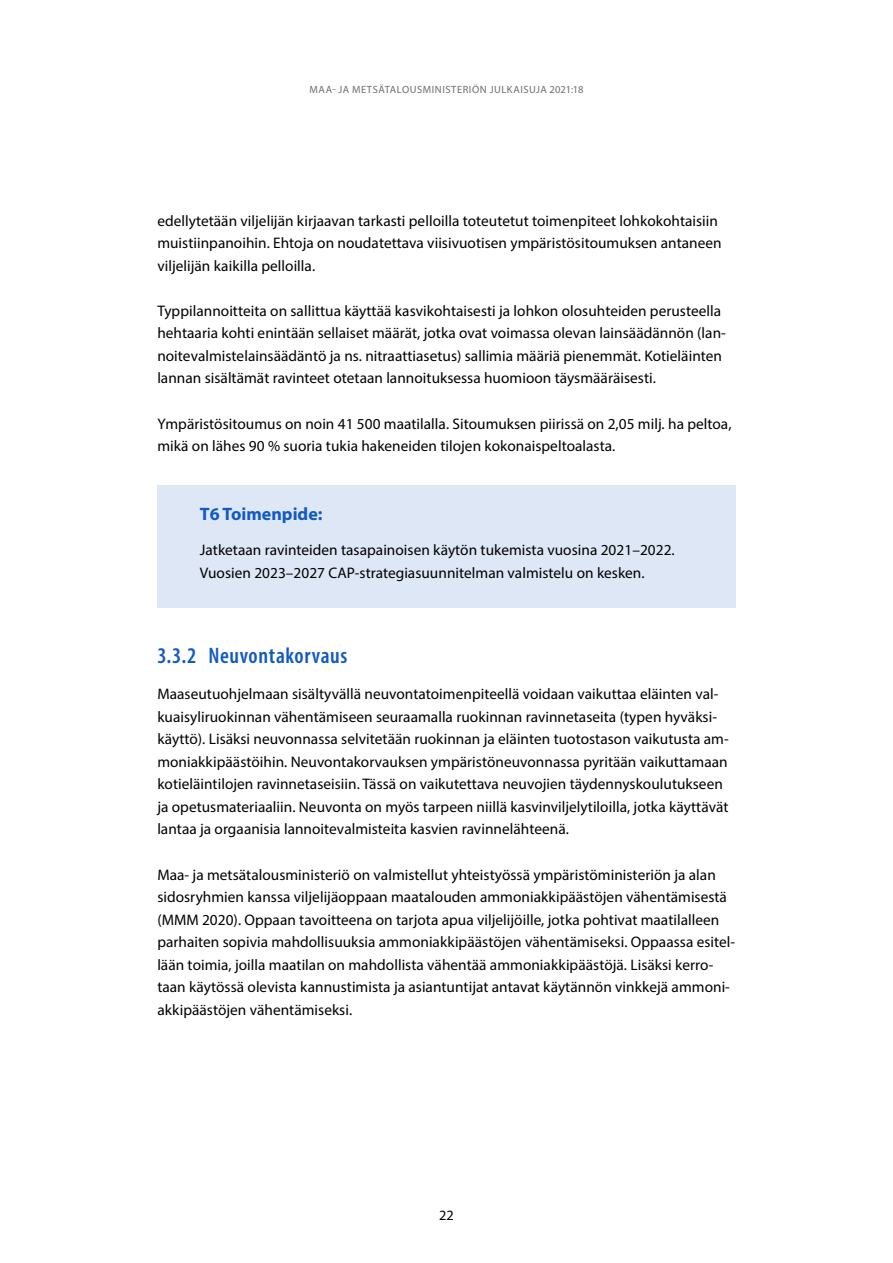
<style>
.page{position:relative;width:893px;height:1263px;background:#fff}
.page>*{position:absolute;margin:0;border:0;box-sizing:border-box;transform-origin:0 0}
.Otsikko_3{font:600 condensed 22.5px "Myriad Pro";letter-spacing:.03em;color:#115ac0}
.laatikko-otsikko{font:700 18px "Myriad Pro";color:#115ac0}
._01_Leipä{font:15.3px/22.5px "Myriad Pro";letter-spacing:.005em;color:#000}
.Laatikkoteksti{font:15.3px/22.5px "Myriad Pro";letter-spacing:.005em;color:#000}
.t1{font:14.25px "Myriad Pro";color:#000}
.t2{font:10.5px "Myriad Pro";letter-spacing:.015em;color:#6e6e6d}
</style>
<div class="page">
<div style="left:157px;top:485px;width:579px;height:52px;background:#dee7f6"></div>
<div style="left:157px;top:523px;width:579px;height:84px;background:#dee7f6"></div>
<p class="t2" style="left:310px;top:83px;width:50px">Maa- jamets</p>
<p class="t2" style="left:378px;top:83px;width:14px">ätalousministeri</p>
<p class="t2" style="left:472px;top:83px;width:25px">ön julkaisuja</p>
<p class="t2" style="left:550px;top:83px;width:35px">2021:18</p>
<p class="_01_Leipä" style="left:157px;top:209px;width:566px">edellytetään viljelijän kirjaavan tarkasti pelloilla toteutetut toimenpiteet lohkokohtaisiin muistiinpanoihin. Ehtoja on noudatettava viisivuotisen ympäristösitoumuksen antaneen viljelijän kaikilla pelloilla.</p>
<p class="_01_Leipä" style="left:157px;top:299px;width:570px">Typpilannoitteita on sallittua käyttää kasvikohtaisesti ja lohkon olosuhteiden perusteella hehtaaria kohti enintään sellaiset määrät, jotka ovat voimassa olevan lainsäädännön (lan&shy;noitevalmistelainsäädäntö ja ns. nitraattiasetus) sallimia määriä pienemmät. Kotieläinten lannan sisältämät ravinteet otetaan lannoituksessa huomioon täysmääräisesti.</p>
<p class="_01_Leipä" style="left:157px;top:412px;width:576px">Ympäristösitoumus on noin 41 500 maatilalla. Sitoumuksen piirissä on 2,05 milj. ha peltoa, mikä on lähes 90 % suoria tukia hakeneiden tilojen kokonaispeltoalasta.</p>
<p class="laatikko-otsikko" style="left:200px;top:502px;width:124px">T6 Toimenpide:</p>
<p class="Laatikkoteksti" style="left:200px;top:539px;width:476px">Jatketaan ravinteiden tasapainoisen käytön tukemista vuosina 2021–2022.<br>Vuosien 2023–2027 CAP-strategiasuunnitelman valmistelu on kesken.</p>
<h3 class="Otsikko_3" style="left:157px;top:642px;width:192px">3.3.2 Neuvontakorvaus</h3>
<p class="_01_Leipä" style="left:157px;top:682px;width:573px">Maaseutuohjelmaan sisältyvällä neuvontatoimenpiteellä voidaan vaikuttaa eläinten val&shy;kuaisyliruokinnan vähentämiseen seuraamalla ruokinnan ravinnetaseita (typen hyväksi&shy;käyttö). Lisäksi neuvonnassa selvitetään ruokinnan ja eläinten tuotostason vaikutusta am&shy;moniakkipäästöihin. Neuvontakorvauksen ympäristöneuvonnassa pyritään vaikuttamaan kotieläintilojen ravinnetaseisiin. Tässä on vaikutettava neuvojien täydennyskoulutukseen ja opetusmateriaaliin. Neuvonta on myös tarpeen niillä kasvinviljelytiloilla, jotka käyttävät lantaa ja orgaanisia lannoitevalmisteita kasvien ravinnelähteenä.</p>
<p class="_01_Leipä" style="left:157px;top:863px;width:579px">Maa- ja metsätalousministeriö on valmistellut yhteistyössä ympäristöministeriön ja alan sidosryhmien kanssa viljelijäoppaan maatalouden ammoniakkipäästöjen vähentämisestä (MMM 2020). Oppaan tavoitteena on tarjota apua viljelijöille, jotka pohtivat maatilalleen parhaiten sopivia mahdollisuuksia ammoniakkipäästöjen vähentämiseksi. Oppaassa esitel&shy;lään toimia, joilla maatilan on mahdollista vähentää ammoniakkipäästöjä. Lisäksi kerro&shy;taan käytössä olevista kannustimista ja asiantuntijat antavat käytännön vinkkejä ammoni&shy;akkipäästöjen vähentämiseksi.</p>
<p class="t1" style="left:439px;top:1206px;width:16px">22</p>
</div>
